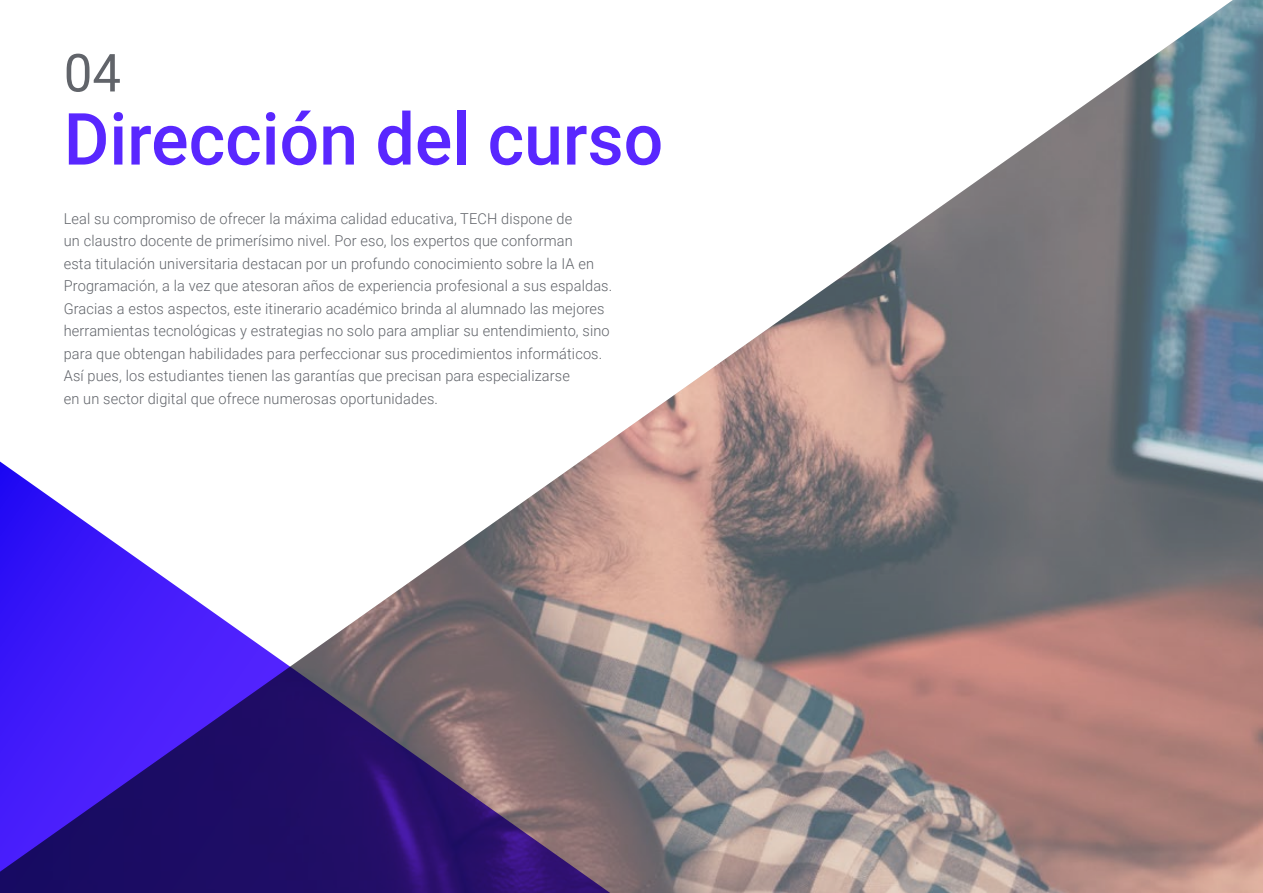
<style>
.page{position:relative;width:1263px;height:893px;background:#fff}
.page>*{position:absolute;margin:0;border:0;box-sizing:border-box;transform-origin:0 0}
.t1{font:500 72px "Roboto";color:#5927ff}
.t2{font:52.5px "Roboto";color:#61646a}
.t3{font:300 15px/22.5px "Roboto";letter-spacing:.01em;color:#61646a}
</style>
<div class="page">
<img style="left:602px;top:0;width:661px;height:893px">
<svg style="left:0;top:446px;width:640px;height:447px"></svg>
<h2 class="t2" style="left:64px;top:36px;width:59px">04</h2>
<h1 class="t1" style="left:64px;top:89px;width:601px">Dirección del curso</h1>
<p class="t3" style="left:64px;top:207px;width:550px">Leal su compromiso de ofrecer la máxima calidad educativa, TECH dispone de<br>un claustro docente de primerísimo nivel. Por eso, los expertos que conforman<br>esta titulación universitaria destacan por un profundo conocimiento sobre la IA en Programación, a la vez que atesoran años de experiencia profesional a sus espaldas.<br>Gracias a estos aspectos, este itinerario académico brinda al alumnado las mejores herramientas tecnológicas y estrategias no solo para ampliar su entendimiento, sino para que obtengan habilidades para perfeccionar sus procedimientos informáticos.<br>Así pues, los estudiantes tienen las garantías que precisan para especializarse<br>en un sector digital que ofrece numerosas oportunidades.</p>
</div>
